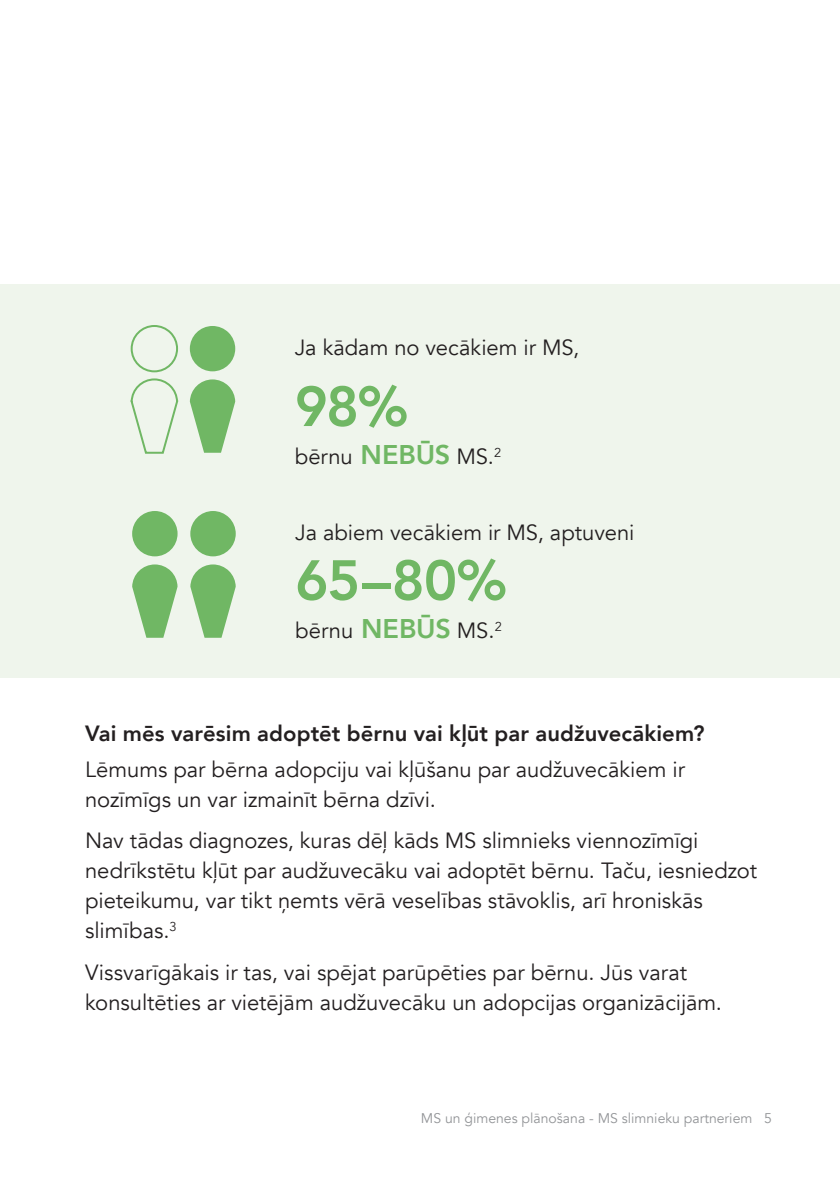
<style>
.page{position:relative;width:840px;height:1191px;background:#fff}
.page>*{position:absolute;margin:0;border:0;box-sizing:border-box;transform-origin:0 0}
.t1{font:800 56px "Avenir";color:#70b764}
.t2{font:22px/30px "Avenir";color:#231f20}
.t3{font:800 22px "Avenir";letter-spacing:.005em;color:#231f20}
.t4{font:14px "Avenir";color:#939598}
.s1{font-weight:800;font-size:27px;color:#70b764}
</style>
<div class="page">
<div style="left:0;top:284px;width:839px;height:393px;background:#eff5ec"></div>
<svg style="left:190px;top:326px;width:45px;height:45px"></svg>
<svg style="left:190px;top:379px;width:45px;height:74px"></svg>
<svg style="left:190px;top:511px;width:45px;height:45px"></svg>
<svg style="left:190px;top:564px;width:45px;height:74px"></svg>
<svg style="left:130px;top:325px;width:49px;height:313px"></svg>
<p class="t2" style="left:294px;top:332px;width:286px">Ja kādam no vecākiem ir MS,</p>
<h1 class="t1" style="left:294px;top:363px;width:115px">98%</h1>
<p class="t2" style="left:294px;top:442px;width:208px">bērnu <span class="s1">NEBŪS</span> MS.<sup>2</sup></p>
<p class="t2" style="left:295px;top:518px;width:340px">Ja abiem vecākiem ir MS, aptuveni</p>
<h1 class="t1" style="left:295px;top:537px;width:213px">65–80%</h1>
<p class="t2" style="left:295px;top:616px;width:208px">bērnu <span class="s1">NEBŪS</span> MS.<sup>2</sup></p>
<p class="t3" style="left:85px;top:716px;width:620px">Vai mēs varēsim adoptēt bērnu vai kļūt par audžuvecākiem?</p>
<p class="t2" style="left:85px;top:754px;width:601px">Lēmums par bērna adopciju vai kļūšanu par audžuvecākiem ir nozīmīgs un var izmainīt bērna dzīvi.</p>
<p class="t2" style="left:85px;top:826px;width:673px">Nav tādas diagnozes, kuras dēļ kāds MS slimnieks viennozīmīgi nedrīkstētu kļūt par audžuvecāku vai adoptēt bērnu. Taču, iesniedzot pieteikumu, var tikt ņemts vērā veselības stāvoklis, arī hroniskās slimības.<sup>3</sup></p>
<p class="t2" style="left:85px;top:957px;width:638px">Vissvarīgākais ir tas, vai spējat parūpēties par bērnu. Jūs varat konsultēties ar vietējām audžuvecāku un adopcijas organizācijām.</p>
<p class="t4" style="left:420px;top:1109px;width:352px">MS un ģimenes plānošana - MS slimnieku partneriem 5</p>
</div>
